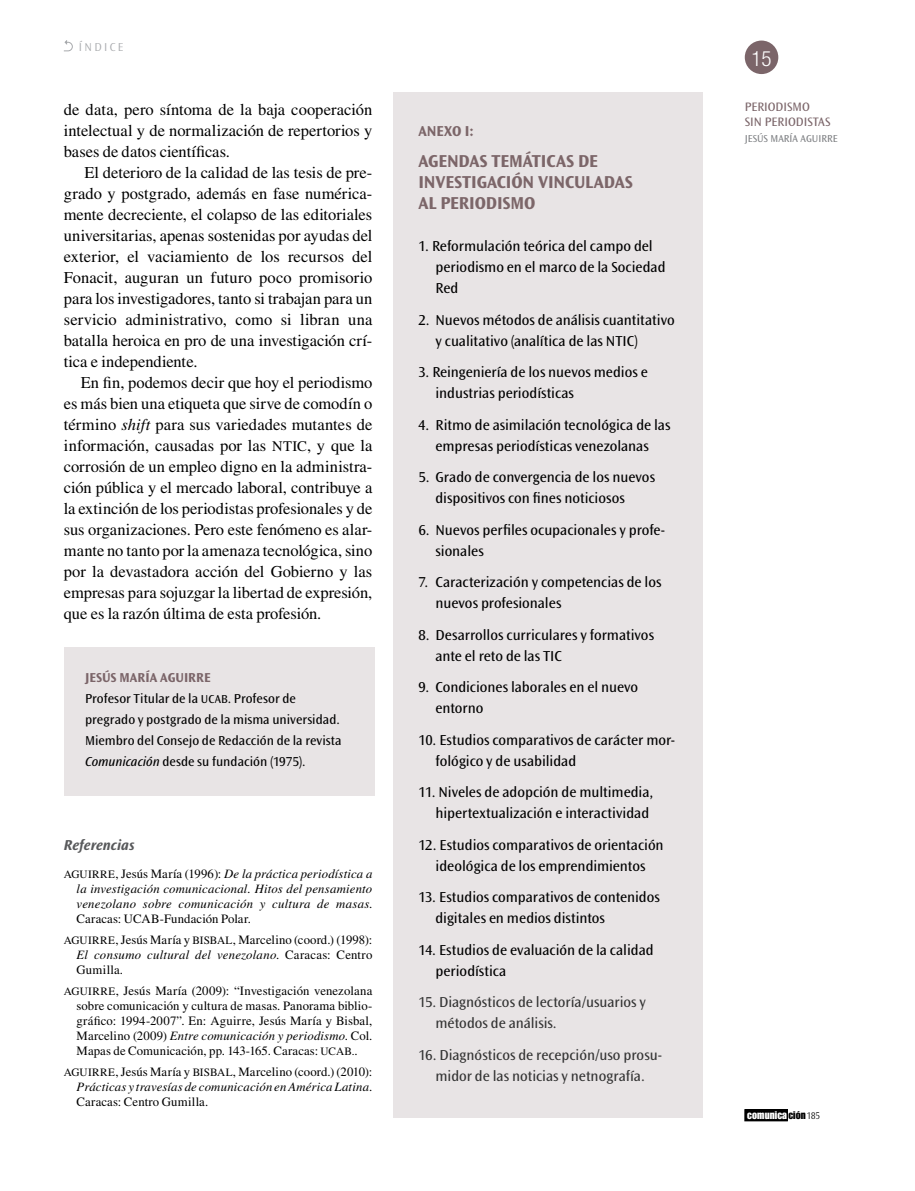
<style>
.page{position:relative;width:915px;height:1191px;background:#fff}
.page>*{position:absolute;margin:0;border:0;box-sizing:border-box;transform-origin:0 0}
.t1{font:300 condensed 21px "Helvetica Neue LT Std";color:#fff}
.t2{font:700 18px/21px "Ocean Sans Std";letter-spacing:-.005em;color:#7c6669}
.t3{font:16.5px/21px "Times LT Std";letter-spacing:-.005em;color:#000;text-align:justify}
.t4{font:15px/21px "Ocean Sans Std";letter-spacing:-.005em;color:#000}
.t5{font:15px/21px "Ocean Sans Std";color:#333}
.t6{font:italic 700 15px "Ocean Sans Std";color:#58595b}
.t7{font:700 15px "Ocean Sans Std";color:#7c6669}
.t8{font:13.5px/21px "Ocean Sans Std";color:#000}
.t9{font:12.75px/15px "Times LT Std";letter-spacing:.005em;color:#000;text-align:justify}
.t10{font:italic 12.75px/15px "Times LT Std";letter-spacing:.02em;color:#000;text-align:justify}
.t11{font:12.75px/14.2px "Ocean Sans Std";color:#7b6569}
.t12{font:300 12px "Ocean Sans Std";letter-spacing:.2em;color:#a7a9ac}
.t13{font:10.8px "Impact LT Std";letter-spacing:.01em;color:#fff}
.t14{font:10.5px "Ocean Sans Std";color:#808285}
.s1{font-style:italic}
.s2{font-size:14.7px}
.s3{font-weight:700;color:#7b6569}
.s4{font-size:12px}
.s5{font-style:normal;font-size:11.25px}
.s6{font-style:normal}
.s7{font-size:11.25px}
.s8{color:#000}
.s9{font-family:"Ocean Sans Std";font-weight:300;font-size:10.2px;color:#000}
</style>
<div class="page">
<div style="left:744px;top:41px;width:34px;height:33px;background:#7b6569;border-radius:50%"></div>
<div style="left:744px;top:1109px;width:43px;height:11px;background:#000"></div>
<div style="left:744px;top:1109px;width:43px;height:12px;border:1px solid #000"></div>
<svg style="left:64px;top:40px;width:9px;height:11px"></svg>
<div style="left:64px;top:647px;width:310px;height:149px;background:#e8e4e5"></div>
<div style="left:393px;top:93px;width:309px;height:1025px;background:#e8e4e5"></div>
<p class="t12" style="left:79px;top:40px;width:46px">ÍNDICE</p>
<p class="t3" style="left:64px;top:98px;width:310px">de data, pero síntoma de la baja cooperación intelectual y de normalización de repertorios y bases de datos científicas.</p>
<p class="t3" style="left:64px;top:161px;width:310px;text-indent:21px">El deterioro de la calidad de las tesis de pre&shy;grado y postgrado, además en fase numérica&shy;mente decreciente, el colapso de las editoriales universitarias, apenas sostenidas por ayudas del exterior, el vaciamiento de los recursos del Fonacit, auguran un futuro poco promisorio para los investigadores, tanto si trabajan para un servicio administrativo, como si libran una batalla heroica en pro de una investigación crí&shy;tica e independiente.</p>
<p class="t3" style="left:64px;top:371px;width:310px;text-indent:17px">En fin, podemos decir que hoy el periodismo es más bien una etiqueta que sirve de comodín o término <span class="s1">shift</span> para sus variedades mutantes de información, causadas por las <span class="s2">NTIC</span>, y que la corrosión de un empleo digno en la administra&shy;ción pública y el mercado laboral, contribuye a la extinción de los periodistas profesionales y de sus organizaciones. Pero este fenómeno es alar&shy;mante no tanto por la amenaza tecnológica, sino por la devastadora acción del Gobierno y las empresas para sojuzgar la libertad de expresión, que es la razón última de esta profesión.</p>
<p class="t8" style="left:85px;top:667px;width:258px"><span class="s3">JESÚS MARÍA AGUIRRE<br></span>Profesor Titular de la <span class="s4">UCAB</span>. Profesor de pregrado y postgrado de la misma universidad.<br>Miembro del Consejo de Redacción de la revista <span class="s1">Comunicación</span> desde su fundación (1975).</p>
<p class="t6" style="left:64px;top:836px;width:72px">Referencias</p>
<p class="t10" style="left:77px;top:866px;width:297px;text-indent:-13px"><span class="s5">AGUIRRE</span><span class="s6">, Jesús María (1996):</span> De la práctica periodística a la investigación comunicacional. Hitos del pensamiento venezolano sobre comunicación y cultura de masas<span class="s6">.<br>Caracas: UCAB-Fundación Polar.</span></p>
<p class="t9" style="left:77px;top:931px;width:297px;text-indent:-13px"><span class="s7">AGUIRRE</span>, Jesús María y <span class="s7">BISBAL</span>, Marcelino (coord.) (1998):<br><span class="s1">El consumo cultural del venezolano</span>. Caracas: Centro Gumilla.</p>
<p class="t9" style="left:77px;top:982px;width:297px;text-indent:-13px"><span class="s7">AGUIRRE</span>, Jesús María (2009): “Investigación venezolana sobre comunicación y cultura de masas. Panorama biblio&shy;gráfico: 1994-2007”. En: Aguirre, Jesús María y Bisbal, Marcelino (2009) <span class="s1">Entre comunicación y periodismo</span>. Col.<br>Mapas de Comunicación, pp. 143-165. Caracas: <span class="s7">UCAB.</span>.</p>
<p class="t9" style="left:77px;top:1063px;width:297px;text-indent:-13px"><span class="s7">AGUIRRE</span>, Jesús María y <span class="s7">BISBAL</span>, Marcelino (coord.) (2010):<br><span class="s1">Prácticas y travesías de comunicación en América Latina</span>.<br>Caracas: Centro Gumilla.</p>
<p class="t7" style="left:418px;top:122px;width:57px">ANEXO I:</p>
<p class="t2" style="left:418px;top:151px;width:216px">AGENDAS TEMÁTICAS DE<br>INVESTIGACIÓN VINCULADAS<br>AL PERIODISMO</p>
<p class="t4" style="left:435px;top:236px;width:231px;text-indent:-17px">1. Reformulación teórica del campo del periodismo en el marco de la Sociedad<br>Red</p>
<p class="t4" style="left:435px;top:309px;width:240px;text-indent:-17px">2. Nuevos métodos de análisis cuantitativo y cualitativo (analítica de las NTIC)</p>
<p class="t4" style="left:435px;top:362px;width:214px;text-indent:-17px">3. Reingeniería de los nuevos medios e industrias periodísticas</p>
<p class="t4" style="left:418px;top:414px;width:253px;text-align:center">4. Ritmo de asimilación tecnológica de las empresas periodísticas venezolanas</p>
<p class="t4" style="left:435px;top:467px;width:221px;text-indent:-17px">5. Grado de convergencia de los nuevos dispositivos con fines noticiosos</p>
<p class="t4" style="left:435px;top:519px;width:231px;text-indent:-17px">6. Nuevos perfiles ocupacionales y profe&shy;sionales</p>
<p class="t4" style="left:435px;top:572px;width:227px;text-indent:-17px">7. Caracterización y competencias de los nuevos profesionales</p>
<p class="t4" style="left:435px;top:624px;width:220px;text-indent:-17px">8. Desarrollos curriculares y formativos ante el reto de las TIC</p>
<p class="t4" style="left:435px;top:677px;width:204px;text-indent:-17px">9. Condiciones laborales en el nuevo entorno</p>
<p class="t4" style="left:435px;top:729px;width:241px;text-indent:-17px">10. Estudios comparativos de carácter mor&shy;fológico y de usabilidad</p>
<p class="t4" style="left:418px;top:782px;width:236px;text-align:right">11. Niveles de adopción de multimedia, hipertextualización e interactividad</p>
<p class="t4" style="left:418px;top:834px;width:246px;text-align:center">12. Estudios comparativos de orientación ideológica de los emprendimientos</p>
<p class="t4" style="left:435px;top:887px;width:226px;text-indent:-17px">13. Estudios comparativos de contenidos digitales en medios distintos</p>
<p class="t4" style="left:435px;top:939px;width:220px;text-indent:-17px">14. Estudios de evaluación de la calidad periodística</p>
<p class="t5" style="left:435px;top:992px;width:212px;text-indent:-17px">15. Diagnósticos de lectoría/usuarios y métodos de análisis.</p>
<p class="t5" style="left:418px;top:1044px;width:245px;text-align:center">16. Diagnósticos de recepción/uso prosu&shy;midor de las noticias y netnografía.</p>
<p class="t1" style="left:751px;top:46px;width:22px">15</p>
<p class="t11" style="left:744px;top:100px;width:87px">PERIODISMO<br>SIN PERIODISTAS</p>
<p class="t14" style="left:744px;top:133px;width:94px">JESÚS MARÍA AGUIRRE</p>
<p class="t13" style="left:747px;top:1108px;width:74px">comunica <span class="s8">ción</span><span class="s9">185</span></p>
</div>
